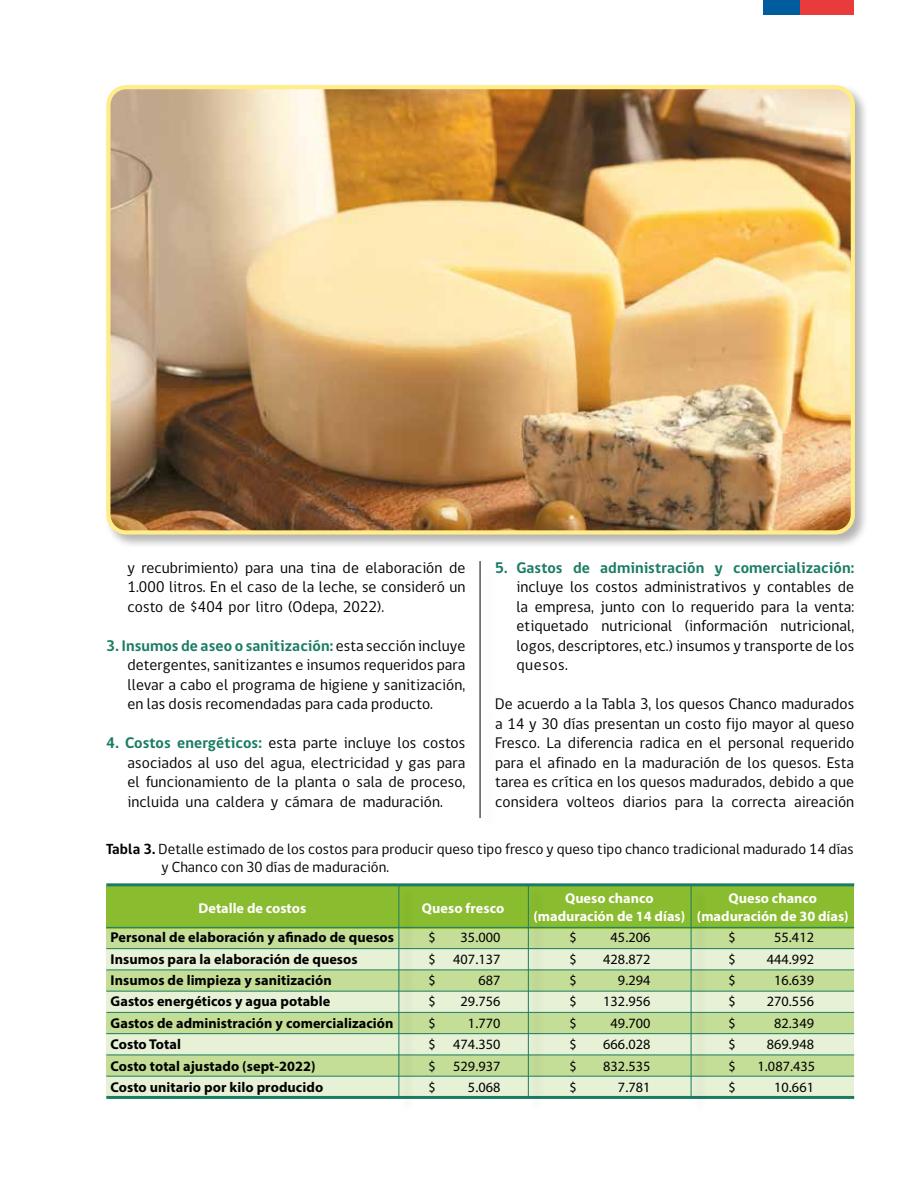
<style>
.page{position:relative;width:918px;height:1188px;background:#fff}
.page>*{position:absolute;margin:0;border:0;box-sizing:border-box;transform-origin:0 0}
.t1{font:15.75px/19.5px "gob CL";letter-spacing:.005em;color:#000;text-align:justify}
.t2{font:700 15.75px "gob CL";letter-spacing:.005em;color:#1a7c63}
.t3{font:15px/18px "gob CL";letter-spacing:.005em;color:#000}
.t4{font:700 14.25px "Myriad Pro";letter-spacing:.005em;color:#000}
.t5{font:14.25px "Myriad Pro";letter-spacing:.005em;color:#000}
.t6{font:700 14.25px/18px "Myriad Pro";color:#fffefd;text-align:center}
.s1{font-weight:700;color:#1a7c63}
.s2{font-weight:700}
</style>
<div class="page">
<div style="left:763px;top:0;width:38px;height:14px;background:#005c9d"></div>
<div style="left:801px;top:0;width:53px;height:14px;background:#e83c3c"></div>
<div style="left:106px;top:886px;width:748px;height:42px;background:#89bc2f"></div>
<div style="left:106px;top:928px;width:748px;height:20px;background:#c4dd97"></div>
<div style="left:106px;top:949px;width:748px;height:21px;background:#e7f1d6"></div>
<div style="left:106px;top:970px;width:748px;height:21px;background:#c4dd97"></div>
<div style="left:106px;top:1013px;width:748px;height:20px;background:#c4dd97"></div>
<div style="left:106px;top:1055px;width:748px;height:21px;background:#c4dd97"></div>
<div style="left:106px;top:992px;width:748px;height:20px;background:#e7f1d6"></div>
<div style="left:106px;top:1034px;width:748px;height:21px;background:#e7f1d6"></div>
<div style="left:106px;top:1077px;width:748px;height:20px;background:#e7f1d6"></div>
<hr style="left:106px;top:883px;width:748px;height:3px;background:#1a7c63">
<hr style="left:106px;top:927px;width:748px;height:1px;background:#1a7c63">
<hr style="left:106px;top:948px;width:748px;height:1px;background:#1a7c63">
<hr style="left:106px;top:970px;width:748px;height:1px;background:#1a7c63">
<hr style="left:106px;top:991px;width:748px;height:1px;background:#1a7c63">
<hr style="left:106px;top:1012px;width:748px;height:1px;background:#1a7c63">
<hr style="left:106px;top:1033px;width:748px;height:1px;background:#1a7c63">
<hr style="left:106px;top:1055px;width:748px;height:1px;background:#1a7c63">
<hr style="left:106px;top:1076px;width:748px;height:1px;background:#1a7c63">
<hr style="left:106px;top:1096px;width:748px;height:3px;background:#1a7c63">
<div style="left:399px;top:887px;width:17px;height:227px;background:#000;opacity:.3"></div>
<hr style="left:399px;top:885px;width:1px;height:214px;background:#1a7c63">
<div style="left:528px;top:887px;width:18px;height:226px;background:#000;opacity:.3"></div>
<hr style="left:528px;top:885px;width:1px;height:212px;background:#1a7c63">
<div style="left:691px;top:887px;width:17px;height:227px;background:#000;opacity:.3"></div>
<hr style="left:691px;top:885px;width:1px;height:214px;background:#1a7c63">
<div style="left:104px;top:83px;width:765px;height:466px;background:#000;opacity:.3"></div>
<img style="left:108px;top:87px;width:745px;height:445px">
<div style="left:106px;top:85px;width:749px;height:450px;border:4px solid #ffed89;border-radius:18px"></div>
<hr style="left:480px;top:561px;width:1px;height:257px;background:#000">
<p class="t1" style="left:128px;top:558px;width:339px">y recubrimiento) para una tina de elaboración de 1.000 litros. En el caso de la leche, se consideró un costo de $404 por litro (Odepa, 2022).</p>
<p class="t1" style="left:128px;top:636px;width:339px;text-indent:-21px"><span class="s1">3. Insumos de aseo o sanitización:</span> esta sección incluye detergentes, sanitizantes e insumos requeridos para llevar a cabo el programa de higiene y sanitización, en las dosis recomendadas para cada producto.</p>
<p class="t1" style="left:128px;top:734px;width:339px;text-indent:-21px"><span class="s1">4. Costos energéticos:</span> esta parte incluye los costos asociados al uso del agua, electricidad y gas para el funcionamiento de la planta o sala de proceso, incluida una caldera y cámara de maduración.</p>
<p class="t2" style="left:495px;top:557px;width:361px">5. Gastos de administración y comercialización:</p>
<p class="t1" style="left:516px;top:578px;width:339px">incluye los costos administrativos y contables de la empresa, junto con lo requerido para la venta: etiquetado nutricional (información nutricional, logos, descriptores, etc.) insumos y transporte de los quesos.</p>
<p class="t1" style="left:495px;top:695px;width:361px">De acuerdo a la Tabla 3, los quesos Chanco madurados a 14 y 30 días presentan un costo fijo mayor al queso Fresco. La diferencia radica en el personal requerido para el afinado en la maduración de los quesos. Esta tarea es crítica en los quesos madurados, debido a que considera volteos diarios para la correcta aireación</p>
<p class="t3" style="left:162px;top:840px;width:694px;text-indent:-55px"><span class="s2">Tabla 3.</span> Detalle estimado de los costos para producir queso tipo fresco y queso tipo chanco tradicional madurado 14 días y Chanco con 30 días de maduración.</p>
<p class="t6" style="left:422px;top:898px;width:84px">Queso fresco</p>
<p class="t6" style="left:533px;top:889px;width:153px">Queso chanco (maduración de 14 días)</p>
<p class="t6" style="left:697px;top:889px;width:153px">Queso chanco (maduración de 30 días)</p>
<p class="t4" style="left:111px;top:928px;width:285px">Personal de elaboración y afinado de quesos</p>
<p class="t5" style="left:429px;top:929px;width:9px">$</p>
<p class="t5" style="left:461px;top:929px;width:41px">35.000</p>
<p class="t5" style="left:570px;top:929px;width:9px">$</p>
<p class="t5" style="left:611px;top:929px;width:41px">45.206</p>
<p class="t5" style="left:729px;top:929px;width:9px">$</p>
<p class="t5" style="left:774px;top:929px;width:41px">55.412</p>
<p class="t4" style="left:111px;top:950px;width:249px">Insumos para la elaboración de quesos</p>
<p class="t5" style="left:429px;top:950px;width:73px">$ 407.137</p>
<p class="t5" style="left:570px;top:950px;width:9px">$</p>
<p class="t5" style="left:603px;top:950px;width:49px">428.872</p>
<p class="t5" style="left:729px;top:950px;width:9px">$</p>
<p class="t5" style="left:767px;top:950px;width:49px">444.992</p>
<p class="t4" style="left:111px;top:971px;width:223px">Insumos de limpieza y sanitización</p>
<p class="t5" style="left:429px;top:971px;width:9px">$</p>
<p class="t5" style="left:478px;top:971px;width:24px">687</p>
<p class="t5" style="left:570px;top:971px;width:9px">$</p>
<p class="t5" style="left:618px;top:971px;width:34px">9.294</p>
<p class="t5" style="left:729px;top:971px;width:9px">$</p>
<p class="t5" style="left:774px;top:971px;width:41px">16.639</p>
<p class="t4" style="left:111px;top:992px;width:221px">Gastos energéticos y agua potable</p>
<p class="t5" style="left:429px;top:993px;width:9px">$</p>
<p class="t5" style="left:461px;top:993px;width:41px">29.756</p>
<p class="t5" style="left:570px;top:993px;width:9px">$</p>
<p class="t5" style="left:603px;top:993px;width:49px">132.956</p>
<p class="t5" style="left:729px;top:993px;width:9px">$</p>
<p class="t5" style="left:767px;top:993px;width:49px">270.556</p>
<p class="t4" style="left:111px;top:1014px;width:284px">Gastos de administración y comercialización</p>
<p class="t5" style="left:429px;top:1014px;width:9px">$</p>
<p class="t5" style="left:468px;top:1014px;width:34px">1.770</p>
<p class="t5" style="left:570px;top:1014px;width:9px">$</p>
<p class="t5" style="left:611px;top:1014px;width:41px">49.700</p>
<p class="t5" style="left:729px;top:1014px;width:9px">$</p>
<p class="t5" style="left:774px;top:1014px;width:41px">82.349</p>
<p class="t4" style="left:111px;top:1035px;width:72px">Costo Total</p>
<p class="t5" style="left:429px;top:1036px;width:73px">$ 474.350</p>
<p class="t5" style="left:570px;top:1036px;width:9px">$</p>
<p class="t5" style="left:603px;top:1036px;width:49px">666.028</p>
<p class="t5" style="left:729px;top:1036px;width:9px">$</p>
<p class="t5" style="left:767px;top:1036px;width:49px">869.948</p>
<p class="t4" style="left:111px;top:1057px;width:207px">Costo total ajustado (sept-2022)</p>
<p class="t5" style="left:429px;top:1057px;width:73px">$ 529.937</p>
<p class="t5" style="left:570px;top:1057px;width:9px">$</p>
<p class="t5" style="left:603px;top:1057px;width:49px">832.535</p>
<p class="t5" style="left:729px;top:1057px;width:9px">$</p>
<p class="t5" style="left:758px;top:1057px;width:59px">1.087.435</p>
<p class="t4" style="left:111px;top:1078px;width:214px">Costo unitario por kilo producido</p>
<p class="t5" style="left:429px;top:1079px;width:9px">$</p>
<p class="t5" style="left:468px;top:1079px;width:34px">5.068</p>
<p class="t5" style="left:570px;top:1079px;width:9px">$</p>
<p class="t5" style="left:618px;top:1079px;width:34px">7.781</p>
<p class="t5" style="left:729px;top:1079px;width:9px">$</p>
<p class="t5" style="left:774px;top:1079px;width:41px">10.661</p>
<p class="t6" style="left:199px;top:898px;width:109px">Detalle de costos</p>
</div>
